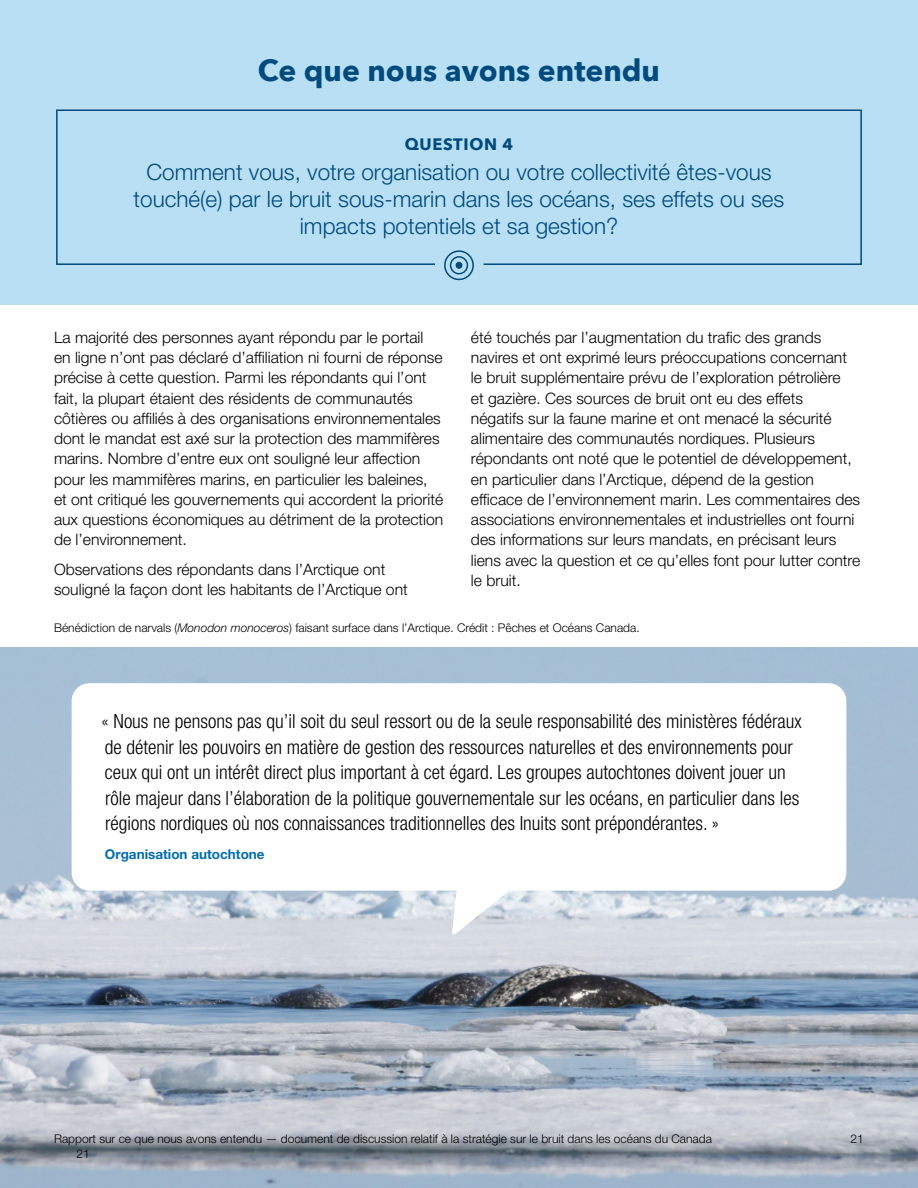
<style>
.page{position:relative;width:918px;height:1188px;background:#fff}
.page>*{position:absolute;margin:0;border:0;box-sizing:border-box;transform-origin:0 0}
.t1{font:700 30px "Avenir Next";color:#004a7e}
.t2{font:300 22.5px/27px "Helvetica Neue LT Std";color:#004a7e;text-align:center}
.t3{font:300 condensed 19.5px/25.5px "Helvetica Neue LT Std";color:#000}
.t4{font:700 16.5px "Avenir Next";letter-spacing:.04em;color:#004a7e}
.t5{font:300 15.75px/20.2px "Helvetica Neue LT Std";color:#000}
.t6{font:700 13.5px "Helvetica Neue LT Std";color:#006cb2}
.t7{font:300 12px "Helvetica Neue LT Std";color:#000}
.s1{font-style:italic}
</style>
<div class="page">
<img style="left:0;top:647px;width:918px;height:541px">
<div style="left:72px;top:683px;width:774px;height:208px;background:#fff;border-radius:18px"></div>
<svg style="left:452px;top:890px;width:74px;height:45px"></svg>
<div style="left:0;top:0;width:918px;height:304px;background:#b8dff3"></div>
<svg style="left:56px;top:109px;width:806px;height:157px"></svg>
<div style="left:444px;top:250px;width:30px;height:30px;border:2px solid #004a7e;border-radius:50%"></div>
<div style="left:450px;top:256px;width:18px;height:18px;border:2px solid #004a7e;border-radius:50%"></div>
<div style="left:456px;top:262px;width:6px;height:7px;border:2px solid #004a7e;border-radius:50%"></div>
<svg style="left:456px;top:262px;width:6px;height:6px"></svg>
<h1 class="t1" style="left:258px;top:45px;width:404px">Ce que nous avons entendu</h1>
<p class="t4" style="left:405px;top:130px;width:110px">QUESTION 4</p>
<h2 class="t2" style="left:134px;top:158px;width:652px">Comment vous, votre organisation ou votre collectivité êtes-vous touché(e) par le bruit sous-marin dans les océans, ses effets ou ses impacts potentiels et sa gestion?</h2>
<p class="t5" style="left:54px;top:327px;width:391px">La majorité des personnes ayant répondu par le portail en ligne n’ont pas déclaré d’affiliation ni fourni de réponse précise à cette question. Parmi les répondants qui l’ont fait, la plupart étaient des résidents de communautés côtières ou affiliés à des organisations environnementales dont le mandat est axé sur la protection des mammifères marins. Nombre d’entre eux ont souligné leur affection pour les mammifères marins, en particulier les baleines, et ont critiqué les gouvernements qui accordent la priorité aux questions économiques au détriment de la protection de l’environnement.</p>
<p class="t5" style="left:54px;top:558px;width:355px">Observations des répondants dans l’Arctique ont souligné la façon dont les habitants de l’Arctique ont</p>
<p class="t5" style="left:471px;top:327px;width:391px">été touchés par l’augmentation du trafic des grands navires et ont exprimé leurs préoccupations concernant le bruit supplémentaire prévu de l’exploration pétrolière<br>et gazière. Ces sources de bruit ont eu des effets<br>négatifs sur la faune marine et ont menacé la sécurité alimentaire des communautés nordiques. Plusieurs répondants ont noté que le potentiel de développement, en particulier dans l’Arctique, dépend de la gestion efficace de l’environnement marin. Les commentaires des associations environnementales et industrielles ont fourni des informations sur leurs mandats, en précisant leurs liens avec la question et ce qu’elles font pour lutter contre le bruit.</p>
<p class="t7" style="left:54px;top:620px;width:587px">Bénédiction de narvals (<span class="s1">Monodon monoceros</span>) faisant surface dans l’Arctique. Crédit : Pêches et Océans Canada.</p>
<p class="t3" style="left:102px;top:708px;width:701px">« Nous ne pensons pas qu’il soit du seul ressort ou de la seule responsabilité des ministères fédéraux de détenir les pouvoirs en matière de gestion des ressources naturelles et des environnements pour ceux qui ont un intérêt direct plus important à cet égard. Les groupes autochtones doivent jouer un rôle majeur dans l’élaboration de la politique gouvernementale sur les océans, en particulier dans les régions nordiques où nos connaissances traditionnelles des Inuits sont prépondérantes. »</p>
<p class="t6" style="left:105px;top:846px;width:161px">Organisation autochtone</p>
<p class="t7" style="left:54px;top:1131px;width:659px">Rapport sur ce que nous avons entendu — document de discussion relatif à la stratégie sur le bruit dans les océans du Canada</p>
<p class="t7" style="left:851px;top:1131px;width:15px">21</p>
<p class="t7" style="left:76px;top:1146px;width:15px">21</p>
</div>
